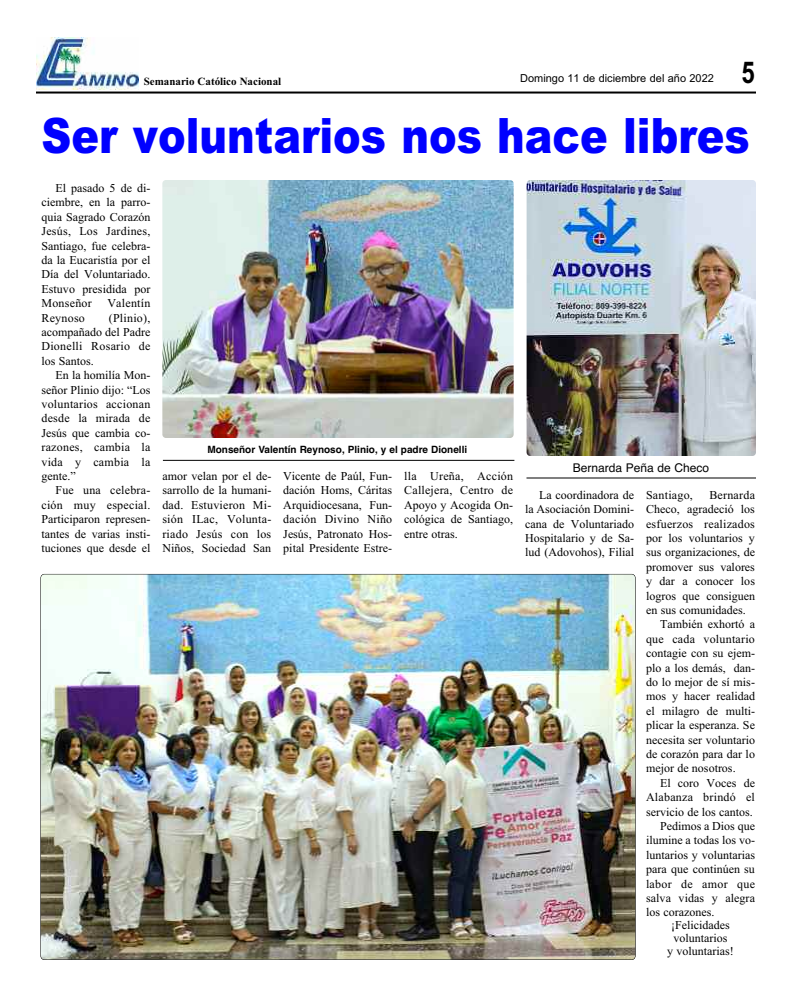
<style>
.page{position:relative;width:792px;height:1008px;background:#fff}
.page>*{position:absolute;margin:0;border:0;box-sizing:border-box;transform-origin:0 0}
.t1{font:900 48.8px "Arial";color:#00f;scale:.85 1}
.t2{font:700 30px "Arial";color:#000;scale:.8 1}
.t3{font:12px/14.4px "Times New Roman";color:#000;text-align:justify}
.t4{font:12px "Times New Roman";letter-spacing:.02em;color:#000}
.t5{font:12px "Helvetica";color:#000}
.t6{font:11px "Arial";color:#000}
.t7{font:700 11px "Times New Roman";color:#000}
.t8{font:700 10px "Helvetica";color:#000}
</style>
<div class="page">
<img style="left:36px;top:38px;width:103px;height:51px">
<hr style="left:36px;top:92px;width:720px;height:2px;background:#000">
<img style="left:162px;top:180px;width:352px;height:258px;border-radius:4px">
<img style="left:527px;top:180px;width:229px;height:276px;border-radius:4px">
<img style="left:41px;top:574px;width:594px;height:386px;border-radius:4px">
<hr style="left:526px;top:478px;width:230px;height:1px;background:#000">
<hr style="left:163px;top:460px;width:351px;height:1px;background:#000">
<p class="t7" style="left:144px;top:75px;width:139px">Semanario Católico Nacional</p>
<p class="t6" style="left:520px;top:72px;width:195px">Domingo 11 de diciembre del año 2022</p>
<h2 class="t2" style="left:742px;top:55px;width:18px">5</h2>
<h1 class="t1" style="left:42px;top:108px;width:835px">Ser voluntarios nos hace libres</h1>
<p class="t3" style="left:41px;top:181px;width:110px;text-indent:14px">El pasado 5 de di&shy;ciembre, en la parro&shy;quia Sagrado Corazón Jesús, Los Jardines, Santiago, fue celebra&shy;da la Eucaristía por el Día del Voluntariado.<br>Estuvo presidida por Monseñor</p>
<p class="t4" style="left:107px;top:296px;width:45px">Valentín</p>
<p class="t3" style="left:42px;top:310px;width:110px;text-indent:67px">(Plinio), acompañado del Padre Dionelli Rosario de los Santos.</p>
<p class="t3" style="left:41px;top:368px;width:110px;text-indent:14px">En la homilía Mon&shy;señor Plinio dijo: “Los voluntarios accionan desde la mirada de Jesús que cambia co&shy;razones, cambia la vida y cambia la gente.”</p>
<p class="t3" style="left:41px;top:483px;width:110px;text-indent:14px">Fue una celebra&shy;ción muy especial.<br>Participaron represen&shy;tantes de varias insti&shy;tuciones que desde el</p>
<p class="t4" style="left:42px;top:311px;width:45px">Reynoso</p>
<p class="t8" style="left:208px;top:444px;width:261px">Monseñor Valentín Reynoso, Plinio, y el padre Dionelli</p>
<p class="t3" style="left:162px;top:469px;width:110px">amor velan por el de&shy;sarrollo de la humani&shy;dad. Estuvieron Mi&shy;sión ILac, Volunta&shy;riado Jesús con los Niños, Sociedad San</p>
<p class="t3" style="left:283px;top:469px;width:110px">Vicente de Paúl, Fun&shy;dación Homs, Cáritas Arquidiocesana, Fun&shy;dación Divino Niño Jesús, Patronato Hos&shy;pital Presidente Estre-</p>
<p class="t3" style="left:404px;top:469px;width:110px">lla Ureña, Acción Callejera, Centro de Apoyo y Acogida On&shy;cológica de Santiago, entre otras.</p>
<p class="t5" style="left:573px;top:461px;width:138px">Bernarda Peña de Checo</p>
<p class="t3" style="left:525px;top:487px;width:110px;text-indent:14px">La coordinadora de la Asociación Domini&shy;cana de Voluntariado Hospitalario y de Sa&shy;lud (Adovohos), Filial</p>
<p class="t4" style="left:646px;top:488px;width:48px">Santiago,</p>
<p class="t4" style="left:709px;top:488px;width:47px">Bernarda</p>
<p class="t3" style="left:646px;top:502px;width:110px">Checo, agradeció los</p>
<p class="t4" style="left:646px;top:516px;width:110px">esfuerzos realizados</p>
<p class="t3" style="left:646px;top:531px;width:110px">por los voluntarios y</p>
<p class="t3" style="left:646px;top:545px;width:110px">sus organizaciones, de</p>
<p class="t3" style="left:646px;top:559px;width:110px">promover sus valores</p>
<p class="t3" style="left:646px;top:574px;width:110px">y dar a conocer los</p>
<p class="t3" style="left:646px;top:588px;width:110px">logros que consiguen</p>
<p class="t3" style="left:646px;top:603px;width:101px">en sus comunidades.</p>
<p class="t3" style="left:660px;top:617px;width:96px">También exhortó a</p>
<p class="t4" style="left:646px;top:632px;width:110px">que cada voluntario</p>
<p class="t3" style="left:646px;top:646px;width:110px">contagie con su ejem-</p>
<p class="t3" style="left:646px;top:660px;width:110px">plo a los demás, dan-</p>
<p class="t3" style="left:646px;top:675px;width:110px">do lo mejor de sí mis-</p>
<p class="t3" style="left:646px;top:689px;width:110px">mos y hacer realidad</p>
<p class="t3" style="left:646px;top:703px;width:110px">el milagro de multi-</p>
<p class="t3" style="left:646px;top:718px;width:110px">plicar la esperanza. Se</p>
<p class="t3" style="left:646px;top:732px;width:110px">necesita ser voluntario</p>
<p class="t3" style="left:646px;top:747px;width:110px">de corazón para dar lo</p>
<p class="t3" style="left:646px;top:761px;width:91px">mejor de nosotros.</p>
<p class="t3" style="left:660px;top:775px;width:96px">El coro Voces de</p>
<p class="t4" style="left:646px;top:790px;width:110px">Alabanza brindó el</p>
<p class="t3" style="left:646px;top:804px;width:108px">servicio de los cantos.</p>
<p class="t3" style="left:660px;top:819px;width:96px">Pedimos a Dios que</p>
<p class="t3" style="left:646px;top:833px;width:110px">ilumine a todas los vo-</p>
<p class="t3" style="left:646px;top:847px;width:110px">luntarios y voluntarias</p>
<p class="t3" style="left:646px;top:862px;width:110px">para que continúen su</p>
<p class="t4" style="left:646px;top:876px;width:110px">labor de amor que</p>
<p class="t3" style="left:646px;top:891px;width:110px">salva vidas y alegra</p>
<p class="t3" style="left:646px;top:905px;width:70px">los corazones.</p>
<p class="t3" style="left:667px;top:919px;width:68px;line-height:13px;text-align:center">¡Felicidades voluntarios<br>y voluntarias!</p>
</div>
